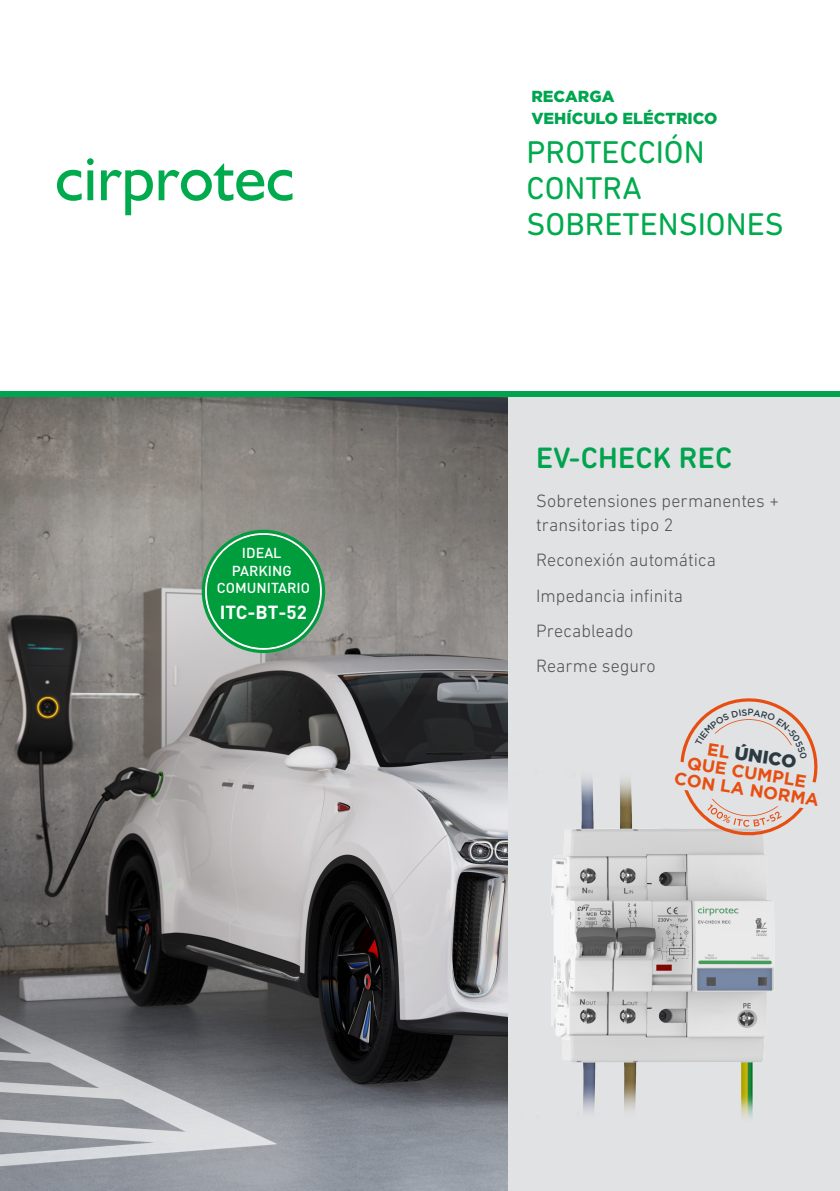
<style>
.page{position:relative;width:840px;height:1191px;background:#fff}
.page>*{position:absolute;margin:0;border:0;box-sizing:border-box;transform-origin:0 0}
.t1{font:32px "DIN Next Rounded LT Pro";color:#00ab4d}
.INTERTITRE_-_GRIS{font:500 30px "DIN Next Rounded LT Pro";letter-spacing:.01em;color:#00a34e}
.t2{font:700 18.8px "DIN Pro";color:#fff}
.TEXTE_COURANT{font:300 18.2px/24px "DIN Next LT Pro";letter-spacing:.005em;color:#4f5252}
.t3{font:900 18.2px "Gotham";color:#2c3a43}
.t4{font:700 17.4px/17px "Gotham";color:#e74f12;text-align:center}
.t5{font:900 16px "Gotham";color:#00a54f}
.t6{font:500 14.4px/17.2px "DIN Pro";color:#fff;text-align:center}
.s1{font-weight:700;font-size:17.4px;color:#e84e0f}
</style>
<div class="page">
<div style="left:0;top:391px;width:839px;height:6px;background:#00a34e"></div>
<div style="left:507px;top:397px;width:332px;height:794px;background:#e1e2e4"></div>
<img style="left:0;top:397px;width:507px;height:793px">
<img style="left:550px;top:778px;width:224px;height:340px">
<svg style="left:202px;top:530px;width:123px;height:123px;background:#2ea15a"></svg>
<svg style="left:57px;top:158px;width:235px;height:57px"></svg>
<svg style="left:684px;top:790px;width:119px;height:48px"></svg>
<svg style="left:680px;top:698px;width:138px;height:84px"></svg>
<p class="t6" style="left:217px;top:544px;width:94px">IDEAL<br>PARKING<br>COMUNITARIO</p>
<p class="t2" style="left:220px;top:599px;width:89px">ITC-BT-52</p>
<p class="t5" style="left:531px;top:85px;width:84px">RECARGA</p>
<p class="t5" style="left:531px;top:107px;width:187px">VEHÍCULO ELÉCTRICO</p>
<p class="t1" style="left:526px;top:133px;width:179px">PROTECCIÓN</p>
<p class="t1" style="left:526px;top:169px;width:117px">CONTRA</p>
<p class="t1" style="left:526px;top:205px;width:258px">SOBRETENSIONES</p>
<p class="INTERTITRE_-_GRIS" style="left:535px;top:440px;width:197px">EV-CHECK REC</p>
<p class="TEXTE_COURANT" style="left:535px;top:488px;width:244px">Sobretensiones permanentes + transitorias tipo 2</p>
<p class="TEXTE_COURANT" style="left:535px;top:548px;width:181px">Reconexión automática</p>
<p class="TEXTE_COURANT" style="left:535px;top:583px;width:148px">Impedancia infinita</p>
<p class="TEXTE_COURANT" style="left:535px;top:618px;width:99px">Precableado</p>
<p class="TEXTE_COURANT" style="left:535px;top:654px;width:121px">Rearme seguro</p>
<p class="t3" style="left:709px;top:736px;width:91px;rotate:9deg"><span class="s1">EL</span> ÚNICO</p>
<p class="t4" style="left:678px;top:752px;width:148px;rotate:9deg">QUE CUMPLE<br>CON LA NORMA</p>
</div>
